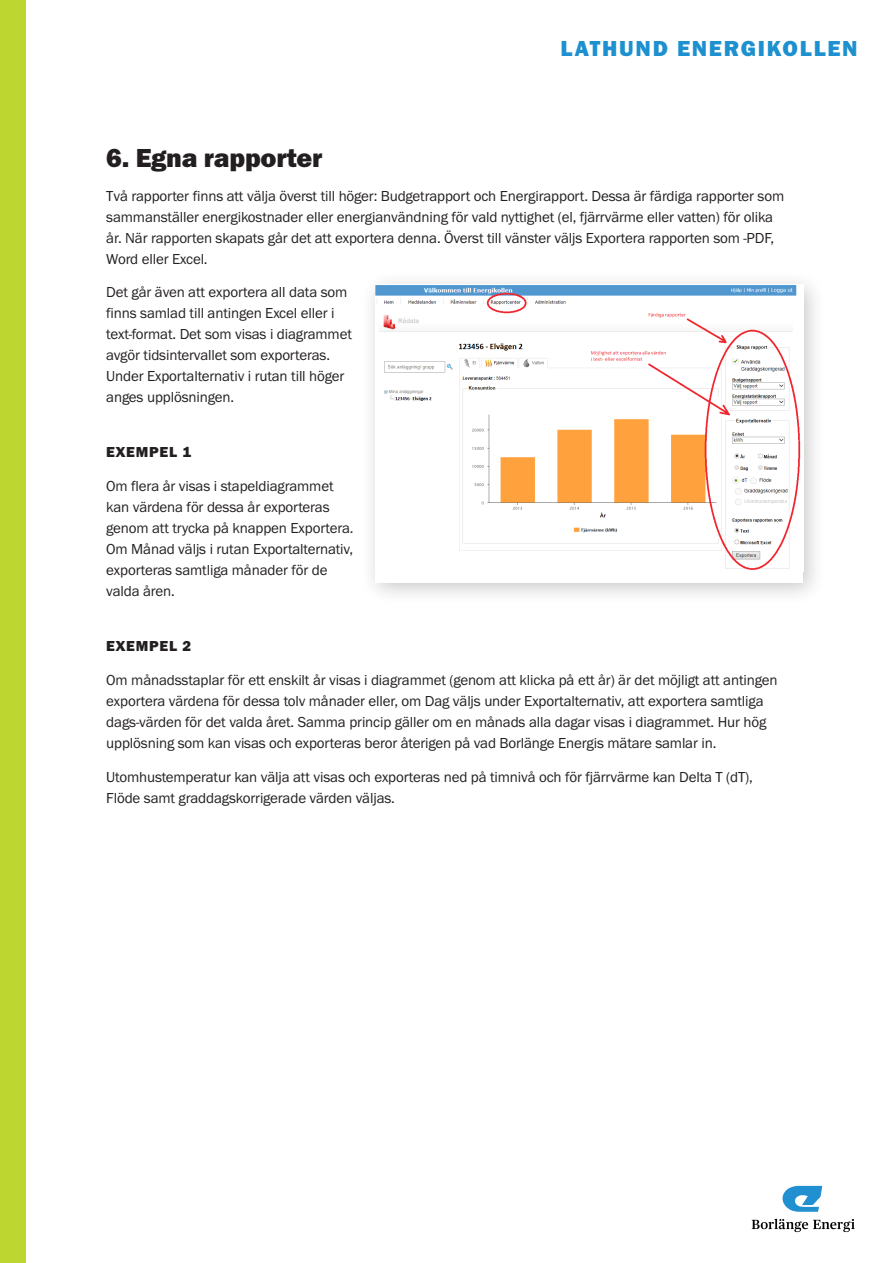
<style>
.page{position:relative;width:893px;height:1263px;background:#fff}
.page>*{position:absolute;margin:0;border:0;box-sizing:border-box;transform-origin:0 0}
.Mellis{font:800 27px "Franklin Gothic EF";letter-spacing:-.01em;color:#231f20}
.Bröd_small{font:800 22.5px "Franklin Gothic EF";letter-spacing:.075em;color:#1d90d0}
.Bröd{font:15px/21px "Franklin Gothic EF";letter-spacing:-.01em;color:#231f20}
.Mellis_2{font:800 15px "Franklin Gothic EF";letter-spacing:.05em;color:#231f20}
</style>
<div class="page">
<svg style="left:752px;top:1219px;width:103px;height:13px"></svg>
<svg style="left:782px;top:1186px;width:40px;height:26px"></svg>
<div style="left:0;top:0;width:26px;height:1263px;background:#bed630"></div>
<div style="left:361px;top:271px;width:465px;height:334px;background:#231f20;opacity:.25"></div>
<div style="left:375px;top:285px;width:428px;height:298px;background:#fff"></div>
<img style="left:375px;top:285px;width:426px;height:285px">
<p class="Bröd_small" style="left:560px;top:35px;width:299px">LATHUND ENERGIKOLLEN</p>
<p class="Mellis" style="left:106px;top:143px;width:218px">6. Egna rapporter</p>
<p class="Bröd" style="left:106px;top:185px;width:679px">Två rapporter finns att välja överst till höger: Budgetrapport och Energirapport. Dessa är färdiga rapporter som sammanställer energikostnader eller energianvändning för vald nyttighet (el, fjärrvärme eller vatten) för olika år. När rapporten skapats går det att exportera denna. Överst till vänster väljs Exportera rapporten som -PDF, Word eller Excel.</p>
<p class="Bröd" style="left:106px;top:282px;width:247px">Det går även att exportera all data som finns samlad till antingen Excel eller i text-format. Det som visas i diagrammet avgör tidsintervallet som exporteras.<br>Under Exportalternativ i rutan till höger anges upplösningen.</p>
<p class="Mellis_2" style="left:106px;top:444px;width:86px">EXEMPEL 1</p>
<p class="Bröd" style="left:106px;top:476px;width:249px">Om flera år visas i stapeldiagrammet kan värdena för dessa år exporteras genom att trycka på knappen Exportera.<br>Om Månad väljs i rutan Exportalternativ, exporteras samtliga månader för de valda åren.</p>
<p class="Mellis_2" style="left:106px;top:638px;width:86px">EXEMPEL 2</p>
<p class="Bröd" style="left:106px;top:670px;width:673px">Om månadsstaplar för ett enskilt år visas i diagrammet (genom att klicka på ett år) är det möjligt att antingen exportera värdena för dessa tolv månader eller, om Dag väljs under Exportalternativ, att exportera samtliga dags-värden för det valda året. Samma princip gäller om en månads alla dagar visas i diagrammet. Hur hög upplösning som kan visas och exporteras beror återigen på vad Borlänge Energis mätare samlar in.</p>
<p class="Bröd" style="left:106px;top:766px;width:648px">Utomhustemperatur kan välja att visas och exporteras ned på timnivå och för fjärrvärme kan Delta T (dT),<br>Flöde samt graddagskorrigerade värden väljas.</p>
</div>
